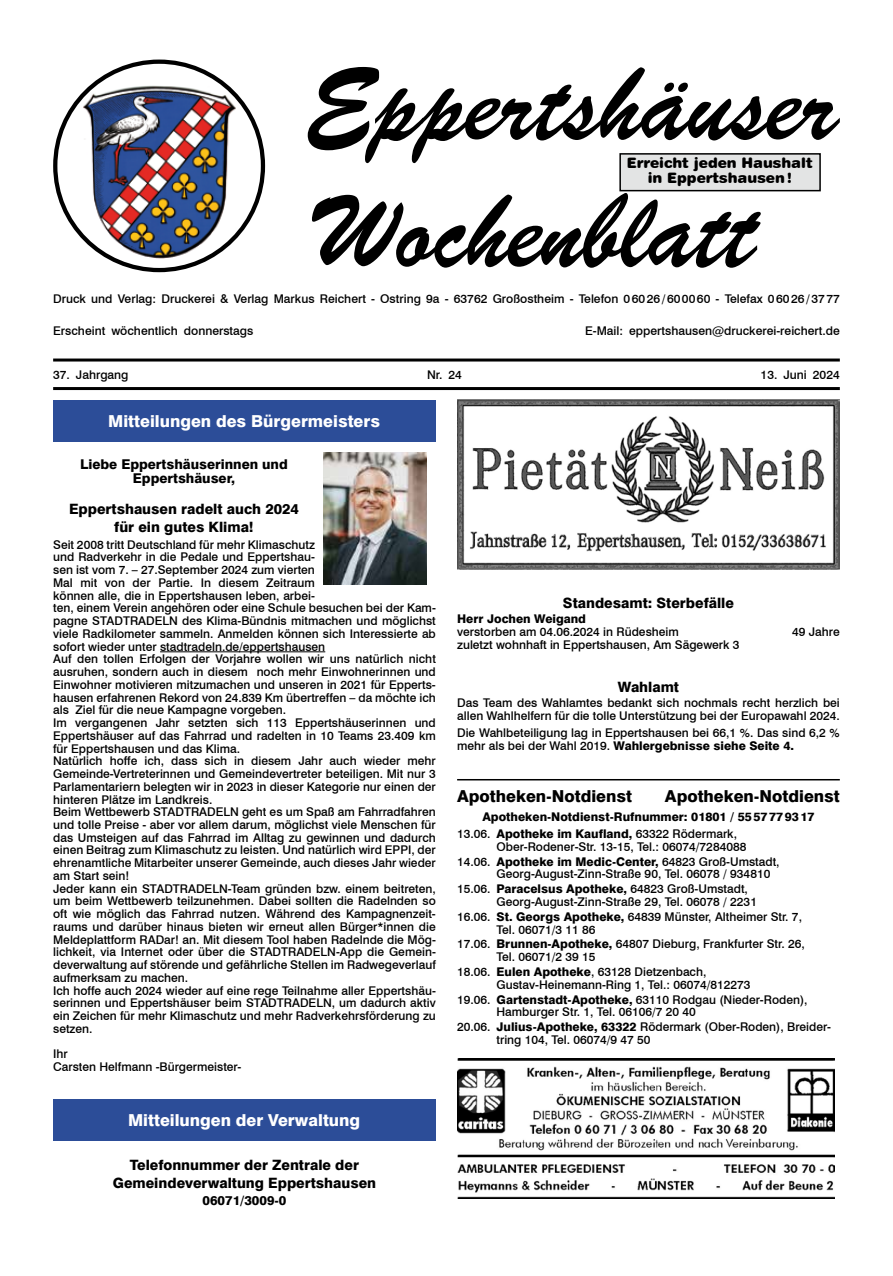
<style>
.page{position:relative;width:893px;height:1276px;background:#fff}
.page>*{position:absolute;margin:0;border:0;box-sizing:border-box;transform-origin:0 0}
.t1{font:800 16.5px "Swiss 721 BT";color:#fff}
.t2{font:800 16.5px "Swiss 721 BT";color:#000}
.t3{font:14.4px/15px "Swiss 721 BT Black Rounded";color:#000;text-align:center}
.t4{font:800 14.25px/18px "Swiss 721 BT";color:#000;text-align:center}
.t5{font:800 13.5px/14.2px "Swiss 721 BT";color:#000;text-align:center}
.t6{font:800 12.75px "Swiss 721 BT";color:#000}
.t7{font:500 12px/12.8px "Swiss 721 BT";color:#000}
.t8{font:800 12px/17px "Swiss 721 BT";color:#000}
.s1{font-weight:800}
.s2{font-weight:500}
</style>
<div class="page">
<hr style="left:160px;top:651px;width:165px;height:1px;background:#000">
<div style="left:53px;top:400px;width:382px;height:41px;background:#2c4d98"></div>
<div style="left:53px;top:1099px;width:382px;height:42px;background:#2c4d98"></div>
<hr style="left:53px;top:358px;width:787px;height:3px;background:#000">
<hr style="left:53px;top:387px;width:787px;height:3px;background:#000">
<div style="left:620px;top:154px;width:200px;height:37px;background:#e3e4e4"></div>
<div style="left:619px;top:153px;width:202px;height:38px;border:2px solid #000"></div>
<img style="left:81px;top:83px;width:158px;height:175px">
<svg style="left:308px;top:67px;width:532px;height:96px"></svg>
<svg style="left:312px;top:193px;width:449px;height:75px"></svg>
<hr style="left:457px;top:779px;width:383px;height:1px;background:#000">
<img style="left:457px;top:1058px;width:378px;height:140px">
<img style="left:323px;top:452px;width:104px;height:132px">
<img style="left:457px;top:400px;width:383px;height:170px">
<p class="t3" style="left:627px;top:156px;width:188px">Erreicht jeden Haushalt in Eppertshausen!</p>
<p class="t7" style="left:53px;top:292px;width:788px">Druck und Verlag: Druckerei &amp; Verlag Markus Reichert - Ostring 9a - 63762 Großostheim - Telefon 06026/600060 - Telefax 06026/3777</p>
<p class="t7" style="left:53px;top:324px;width:202px">Erscheint wöchentlich donnerstags</p>
<p class="t7" style="left:585px;top:324px;width:256px">E-Mail: eppertshausen@druckerei-reichert.de</p>
<p class="t7" style="left:53px;top:368px;width:77px">37. Jahrgang</p>
<p class="t7" style="left:427px;top:368px;width:36px">Nr. 24</p>
<p class="t7" style="left:761px;top:368px;width:81px">13. Juni 2024</p>
<h1 class="t1" style="left:108px;top:411px;width:273px">Mitteilungen des Bürgermeisters</h1>
<p class="t5" style="left:80px;top:456px;width:209px">Liebe Eppertshäuserinnen und<br>Eppertshäuser,</p>
<p class="t4" style="left:69px;top:499px;width:231px">Eppertshausen radelt auch 2024 für ein gutes Klima!</p>
<p class="t7" style="left:53px;top:538px;width:384px">Seit 2008 tritt Deutschland für mehr Klimaschutz<br>und Radverkehr in die Pedale und Eppertshau-<br>sen ist vom 7. – 27.September 2024 zum vierten<br>Mal mit von der Partie. In diesem Zeitraum<br>können alle, die in Eppertshausen leben, arbei-<br>ten, einem Verein angehören oder eine Schule besuchen bei der Kam&shy;pagne STADTRADELN des Klima-Bündnis mitmachen und möglichst viele Radkilometer sammeln. Anmelden können sich Interessierte ab sofort wieder unter stadtradeln.de/eppertshausen<br>Auf den tollen Erfolgen der Vorjahre wollen wir uns natürlich nicht ausruhen, sondern auch in diesem noch mehr Einwohnerinnen und Einwohner motivieren mitzumachen und unseren in 2021 für Epperts&shy;hausen erfahrenen Rekord von 24.839 Km übertreffen – da möchte ich als Ziel für die neue Kampagne vorgeben.<br>Im vergangenen Jahr setzten sich 113 Eppertshäuserinnen und Eppertshäuser auf das Fahrrad und radelten in 10 Teams 23.409 km für Eppertshausen und das Klima.<br>Natürlich hoffe ich, dass sich in diesem Jahr auch wieder mehr Gemeinde-Vertreterinnen und Gemeindevertreter beteiligen. Mit nur 3<br>Parlamentariern belegten wir in 2023 in dieser Kategorie nur einen der hinteren Plätze im Landkreis.<br>Beim Wettbewerb STADTRADELN geht es um Spaß am Fahrradfahren und tolle Preise - aber vor allem darum, möglichst viele Menschen für das Umsteigen auf das Fahrrad im Alltag zu gewinnen und dadurch einen Beitrag zum Klimaschutz zu leisten. Und natürlich wird EPPI, der ehrenamtliche Mitarbeiter unserer Gemeinde, auch dieses Jahr wieder am Start sein!<br>Jeder kann ein STADTRADELN-Team gründen bzw. einem beitreten, um beim Wettbewerb teilzunehmen. Dabei sollten die Radelnden so oft wie möglich das Fahrrad nutzen. Während des Kampagnenzeit&shy;raums und darüber hinaus bieten wir erneut allen Bürger*innen die Meldeplattform RADar! an. Mit diesem Tool haben Radelnde die Mög&shy;lichkeit, via Internet oder über die STADTRADELN-App die Gemein&shy;deverwaltung auf störende und gefährliche Stellen im Radwegeverlauf aufmerksam zu machen.<br>Ich hoffe auch 2024 wieder auf eine rege Teilnahme aller Eppertshäu&shy;serinnen und Eppertshäuser beim STADTRADELN, um dadurch aktiv ein Zeichen für mehr Klimaschutz und mehr Radverkehrsförderung zu setzen.</p>
<p class="t7" style="left:53px;top:1047px;width:190px">Ihr<br>Carsten Helfmann -Bürgermeister-</p>
<h1 class="t1" style="left:128px;top:1110px;width:234px">Mitteilungen der Verwaltung</h1>
<p class="t4" style="left:113px;top:1155px;width:265px">Telefonnummer der Zentrale der<br>Gemeindeverwaltung Eppertshausen</p>
<p class="t6" style="left:203px;top:1192px;width:85px">06071/3009-0</p>
<p class="t4" style="left:563px;top:594px;width:172px">Standesamt: Sterbefälle</p>
<p class="t8" style="left:457px;top:610px;width:130px">Herr Jochen Weigand</p>
<p class="t7" style="left:457px;top:625px;width:223px">verstorben am 04.06.2024 in Rüdesheim</p>
<p class="t7" style="left:792px;top:625px;width:49px">49 Jahre</p>
<p class="t7" style="left:457px;top:638px;width:284px">zuletzt wohnhaft in Eppertshausen, Am Sägewerk 3</p>
<p class="t4" style="left:618px;top:678px;width:63px">Wahlamt</p>
<p class="t7" style="left:457px;top:696px;width:384px">Das Team des Wahlamtes bedankt sich nochmals recht herzlich bei allen Wahlhelfern für die tolle Unterstützung bei der Europawahl 2024.</p>
<p class="t7" style="left:457px;top:726px;width:384px">Die Wahlbeteiligung lag in Eppertshausen bei 66,1 %. Das sind 6,2 % mehr als bei der Wahl 2019. <span class="s1">Wahlergebnisse siehe Seite 4.</span></p>
<h1 class="t2" style="left:457px;top:786px;width:176px">Apotheken-Notdienst</h1>
<h1 class="t2" style="left:665px;top:786px;width:176px">Apotheken-Notdienst</h1>
<p class="t8" style="left:457px;top:808px;width:359px;text-indent:25px">Apotheken-Notdienst-Rufnummer: 01801 / 5557779317<br><span class="s2">13.06.</span> Apotheke im Kaufland, <span class="s2">63322 Rödermark,</span></p>
<p class="t7" style="left:457px;top:839px;width:324px;line-height:14.9px;text-align:center">Ober-Rodener-Str. 13-15, Tel.: 06074/7284088<br>14.06. <span class="s1">Apotheke im Medic-Center,</span> 64823 Groß-Umstadt,</p>
<p class="t7" style="left:457px;top:866px;width:315px;line-height:14.9px;text-indent:39px">Georg-August-Zinn-Straße 90, Tel. 06078 / 934810<br>15.06. <span class="s1">Paracelsus Apotheke,</span> 64823 Groß-Umstadt,</p>
<p class="t7" style="left:457px;top:894px;width:346px;line-height:14.9px;text-align:center">Georg-August-Zinn-Straße 29, Tel. 06078 / 2231<br>16.06. <span class="s1">St. Georgs Apotheke,</span> 64839 Münster, Altheimer Str. 7,</p>
<p class="t7" style="left:457px;top:921px;width:349px;line-height:14.9px;text-indent:39px">Tel. 06071/3 11 86<br>17.06. <span class="s1">Brunnen-Apotheke,</span> 64807 Dieburg, Frankfurter Str. 26,</p>
<p class="t7" style="left:457px;top:949px;width:251px;line-height:14.9px;text-indent:39px">Tel. 06071/2 39 15<br>18.06. <span class="s1">Eulen Apotheke</span>, 63128 Dietzenbach,</p>
<p class="t7" style="left:457px;top:977px;width:352px;line-height:14.9px;text-indent:39px">Gustav-Heinemann-Ring 1, Tel.: 06074/812273<br>19.06. <span class="s1">Gartenstadt-Apotheke,</span> 63110 Rodgau (Nieder-Roden),</p>
<p class="t7" style="left:457px;top:1004px;width:375px;line-height:14.9px;text-indent:39px">Hamburger Str. 1, Tel. 06106/7 20 40<br>20.06. <span class="s1">Julius-Apotheke, 63322</span> Rödermark (Ober-Roden), Breider-</p>
<p class="t7" style="left:496px;top:1033px;width:156px">tring 104, Tel. 06074/9 47 50</p>
</div>
